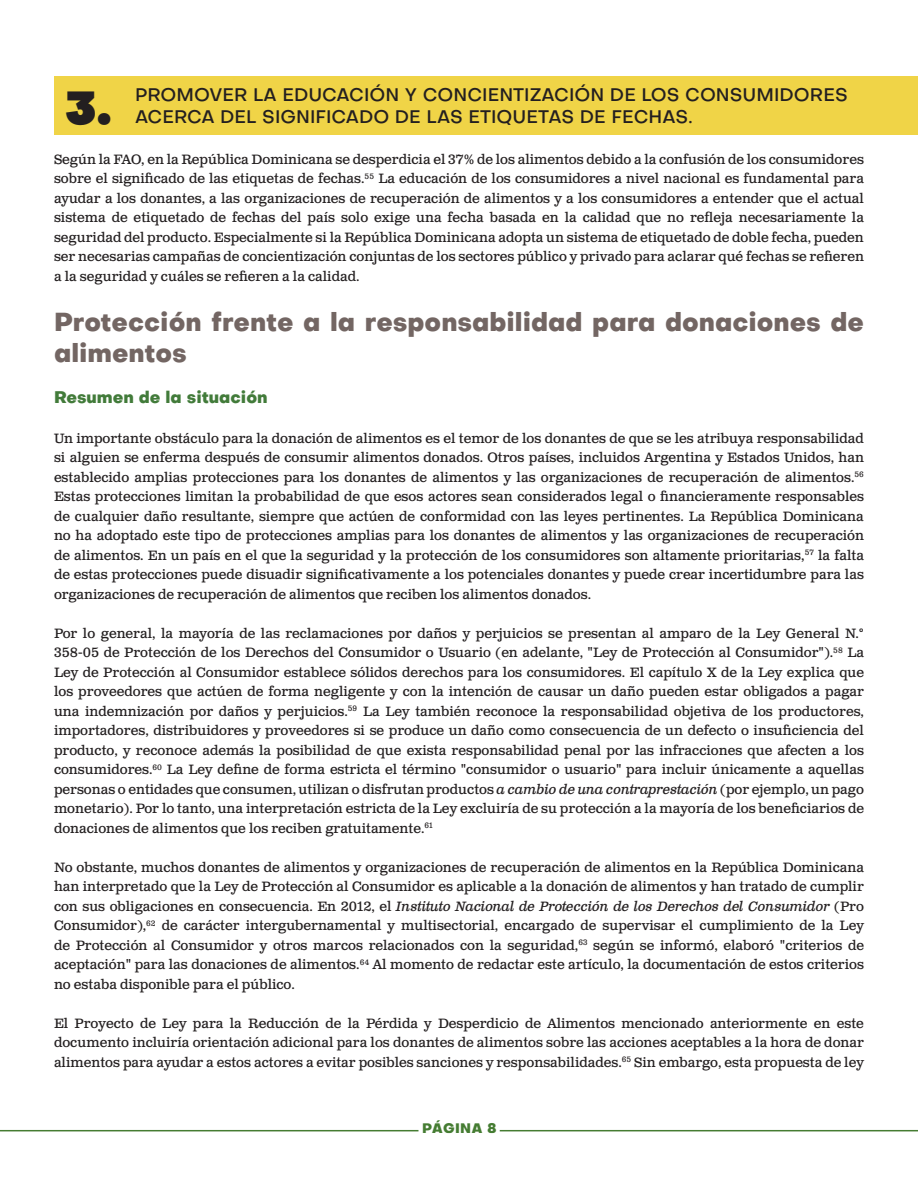
<style>
.page{position:relative;width:918px;height:1188px;background:#fff}
.page>*{position:absolute;margin:0;border:0;box-sizing:border-box;transform-origin:0 0}
.t1{font:45px "Objectivity Super";color:#231f20}
.heading_2{font:800 25.5px/30.6px "Objectivity";color:#736663}
.t2{font:500 18px "Objectivity";color:#231f20}
.heading_2-2{font:800 16.5px "Objectivity";color:#427b3a}
.t3{font:13.5px/19.5px "Clarendon Text Pro";color:#231f20;text-align:justify}
.t4{font:800 13.5px "Objectivity";letter-spacing:.03em;color:#457c32}
.s1{font-style:italic}
</style>
<div class="page">
<hr style="left:0;top:1130px;width:418px;height:1px;background:#457c32">
<hr style="left:500px;top:1130px;width:418px;height:1px;background:#457c32">
<div style="left:54px;top:76px;width:864px;height:59px;background:#f0d447"></div>
<p class="t1" style="left:66px;top:71px;width:47px">3.</p>
<p class="t2" style="left:135px;top:82px;width:714px">PROMOVER LA EDUCACIÓN Y CONCIENTIZACIÓN DE LOS CONSUMIDORES</p>
<p class="t2" style="left:135px;top:105px;width:559px">ACERCA DEL SIGNIFICADO DE LAS ETIQUETAS DE FECHAS.</p>
<p class="t3" style="left:54px;top:150px;width:812px">Según la FAO, en la República Dominicana se desperdicia el 37% de los alimentos debido a la confusión de los consumidores sobre el significado de las etiquetas de fechas.<sup>55</sup> La educación de los consumidores a nivel nacional es fundamental para ayudar a los donantes, a las organizaciones de recuperación de alimentos y a los consumidores a entender que el actual sistema de etiquetado de fechas del país solo exige una fecha basada en la calidad que no refleja necesariamente la seguridad del producto. Especialmente si la República Dominicana adopta un sistema de etiquetado de doble fecha, pueden ser necesarias campañas de concientización conjuntas de los sectores público y privado para aclarar qué fechas se refieren a la seguridad y cuáles se refieren a la calidad.</p>
<p class="heading_2" style="left:54px;top:307px;width:812px">Protección frente a la responsabilidad para donaciones de alimentos</p>
<p class="heading_2-2" style="left:54px;top:385px;width:215px">Resumen de la situación</p>
<p class="t3" style="left:54px;top:429px;width:812px">Un importante obstáculo para la donación de alimentos es el temor de los donantes de que se les atribuya responsabilidad si alguien se enferma después de consumir alimentos donados. Otros países, incluidos Argentina y Estados Unidos, han establecido amplias protecciones para los donantes de alimentos y las organizaciones de recuperación de alimentos.<sup>56<br></sup>Estas protecciones limitan la probabilidad de que esos actores sean considerados legal o financieramente responsables de cualquier daño resultante, siempre que actúen de conformidad con las leyes pertinentes. La República Dominicana no ha adoptado este tipo de protecciones amplias para los donantes de alimentos y las organizaciones de recuperación de alimentos. En un país en el que la seguridad y la protección de los consumidores son altamente prioritarias,<sup>57</sup> la falta de estas protecciones puede disuadir significativamente a los potenciales donantes y puede crear incertidumbre para las organizaciones de recuperación de alimentos que reciben los alimentos donados.</p>
<p class="t3" style="left:54px;top:624px;width:812px">Por lo general, la mayoría de las reclamaciones por daños y perjuicios se presentan al amparo de la Ley General N.° 358-05 de Protección de los Derechos del Consumidor o Usuario (en adelante, "Ley de Protección al Consumidor").<sup>58</sup> La Ley de Protección al Consumidor establece sólidos derechos para los consumidores. El capítulo X de la Ley explica que los proveedores que actúen de forma negligente y con la intención de causar un daño pueden estar obligados a pagar una indemnización por daños y perjuicios.<sup>59</sup> La Ley también reconoce la responsabilidad objetiva de los productores, importadores, distribuidores y proveedores si se produce un daño como consecuencia de un defecto o insuficiencia del producto, y reconoce además la posibilidad de que exista responsabilidad penal por las infracciones que afecten a los consumidores.<sup>60</sup> La Ley define de forma estricta el término "consumidor o usuario" para incluir únicamente a aquellas personas o entidades que consumen, utilizan o disfrutan productos <span class="s1">a cambio de una contraprestación</span> (por ejemplo, un pago monetario). Por lo tanto, una interpretación estricta de la Ley excluiría de su protección a la mayoría de los beneficiarios de donaciones de alimentos que los reciben gratuitamente.<sup>61</sup></p>
<p class="t3" style="left:54px;top:858px;width:812px">No obstante, muchos donantes de alimentos y organizaciones de recuperación de alimentos en la República Dominicana han interpretado que la Ley de Protección al Consumidor es aplicable a la donación de alimentos y han tratado de cumplir con sus obligaciones en consecuencia. En 2012, el <span class="s1">Instituto Nacional de Protección de los Derechos del Consumidor</span> (Pro Consumidor),<sup>62</sup> de carácter intergubernamental y multisectorial, encargado de supervisar el cumplimiento de la Ley de Protección al Consumidor y otros marcos relacionados con la seguridad,<sup>63</sup> según se informó, elaboró "criterios de aceptación" para las donaciones de alimentos.<sup>64</sup> Al momento de redactar este artículo, la documentación de estos criterios no estaba disponible para el público.</p>
<p class="t3" style="left:54px;top:1014px;width:812px">El Proyecto de Ley para la Reducción de la Pérdida y Desperdicio de Alimentos mencionado anteriormente en este documento incluiría orientación adicional para los donantes de alimentos sobre las acciones aceptables a la hora de donar alimentos para ayudar a estos actores a evitar posibles sanciones y responsabilidades.<sup>65</sup> Sin embargo, esta propuesta de ley</p>
<p class="t4" style="left:422px;top:1118px;width:76px">PÁGINA 8</p>
</div>
